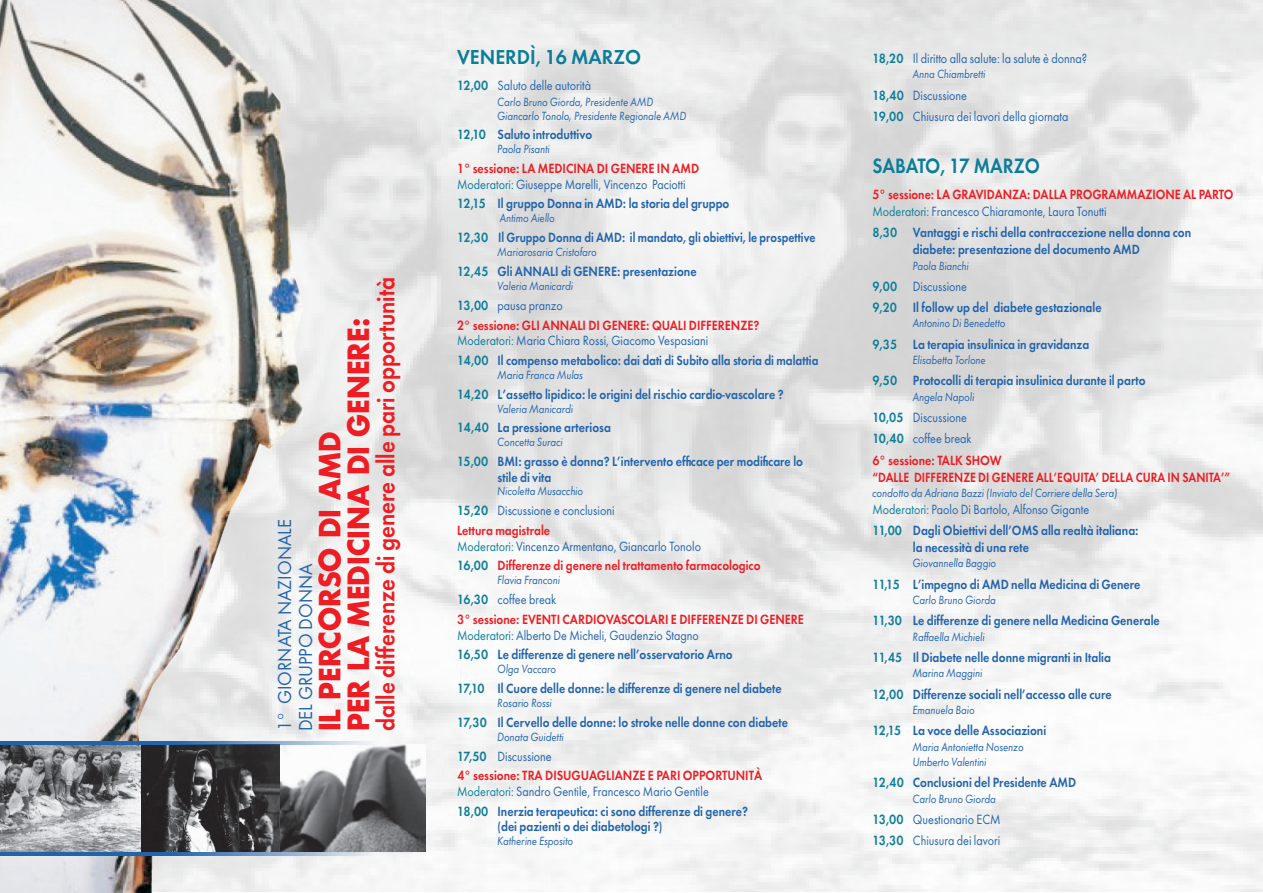
<style>
.page{position:relative;width:1263px;height:893px;background:#fff}
.page>*{position:absolute;margin:0;border:0;box-sizing:border-box;transform-origin:0 0}
.t1{font:700 28.5px "Futura";color:#ee1d23;scale:.95 1}
.t2{font:25.5px "Futura Dem Bld";color:#ee1d23;scale:.9 1}
.t3{font:21.6px "Futura Dem Bld";color:#0c7d98;scale:.87 1}
.t4{font:21px "Futura Dem Bld";color:#0c7d98;scale:.95 1}
.t5{font:19.5px "Futura";color:#2264ac;scale:.95 1}
.t6{font:13.95px/15.5px "Futura Dem Bld";color:#2264ac;scale:.87 1}
.t7{font:13.95px "Futura";color:#2264ac;scale:.87 1}
.t8{font:13.95px "Futura Dem Bld";color:#ee1d23;scale:.87 1}
.t9{font:13.95px "Futura Dem Bld";color:#2264ac;scale:.86 1}
.t10{font:13.95px "Futura Dem Bld";color:#2264ac;scale:.84 1}
.t11{font:13.95px "Futura Dem Bld";color:#ee1d23;scale:.84 1}
.t12{font:13.95px "Futura Dem Bld";color:#ee1d23;scale:.86 1}
.t13{font:12.3px "Futura Itl";color:#2264ac;scale:.87 1}
.s1{font-family:"Futura Dem Bld";color:#0c7d98}
.s2{color:#0c7d98}
</style>
<div class="page">
<img style="left:306px;top:0;width:957px;height:892px">
<img style="left:0;top:0;width:306px;height:893px">
<img style="left:0;top:745px;width:425px;height:107px">
<svg style="left:0;top:741px;width:425px;height:4px;background:#6993c2"></svg>
<hr style="left:0;top:852px;width:425px;height:3px;background:#2264ac">
<p class="t2" style="left:369px;top:731px;width:506px;rotate:-90deg">dalle differenze di genere alle pari opportunità</p>
<p class="t1" style="left:339px;top:731px;width:437px;rotate:-90deg">PER LA MEDICINA DI GENERE:</p>
<p class="t1" style="left:311px;top:731px;width:317px;rotate:-90deg">IL PERCORSO DI AMD</p>
<p class="t5" style="left:272px;top:731px;width:225px;rotate:-90deg">1° GIORNATA NAZIONALE</p>
<p class="t5" style="left:293px;top:731px;width:178px;rotate:-90deg">DEL GRUPPO DONNA</p>
<p class="t4" style="left:457px;top:43px;width:195px">VENERDÌ, 16 MARZO</p>
<p class="t7" style="left:457px;top:76px;width:156px"><span class="s1">12,00</span> Saluto delle autorità</p>
<p class="t13" style="left:497px;top:93px;width:181px">Carlo Bruno Giorda, Presidente AMD</p>
<p class="t13" style="left:497px;top:107px;width:219px">Giancarlo Tonolo, Presidente Regionale AMD</p>
<p class="t6" style="left:457px;top:128px;width:157px"><span class="s2">12,10</span> Saluto introduttivo</p>
<p class="t13" style="left:497px;top:141px;width:62px">Paola Pisanti</p>
<p class="t8" style="left:457px;top:159px;width:280px">1° sessione: LA MEDICINA DI GENERE IN AMD</p>
<p class="t7" style="left:457px;top:175px;width:264px"><span class="s2">Moderatori:</span> Giuseppe Marelli, Vincenzo Paciotti</p>
<p class="t6" style="left:457px;top:197px;width:315px"><span class="s2">12,15</span> Il gruppo Donna in AMD: la storia del gruppo</p>
<p class="t13" style="left:500px;top:210px;width:65px">Antimo Aiello</p>
<p class="t10" style="left:457px;top:228px;width:428px"><span class="s2">12,30</span> Il Gruppo Donna di AMD: il mandato, gli obiettivi, le prospettive</p>
<p class="t13" style="left:497px;top:244px;width:116px">Mariarosaria Cristofaro</p>
<p class="t6" style="left:457px;top:265px;width:277px"><span class="s2">12,45</span> Gli ANNALI di GENERE: presentazione</p>
<p class="t13" style="left:497px;top:278px;width:89px">Valeria Manicardi</p>
<p class="t7" style="left:457px;top:296px;width:123px"><span class="s1">13,00</span> pausa pranzo</p>
<p class="t8" style="left:457px;top:316px;width:349px">2° sessione: GLI ANNALI DI GENERE: QUALI DIFFERENZE?</p>
<p class="t7" style="left:457px;top:331px;width:290px"><span class="s2">Moderatori:</span> Maria Chiara Rossi, Giacomo Vespasiani</p>
<p class="t9" style="left:457px;top:351px;width:422px"><span class="s2">14,00</span> Il compenso metabolico: dai dati di Subito alla storia di malattia</p>
<p class="t13" style="left:497px;top:366px;width:100px">Maria Franca Mulas</p>
<p class="t6" style="left:457px;top:387px;width:377px"><span class="s2">14,20</span> L’assetto lipidico: le origini del rischio cardio-vascolare ?</p>
<p class="t13" style="left:497px;top:400px;width:89px">Valeria Manicardi</p>
<p class="t6" style="left:457px;top:421px;width:178px"><span class="s2">14,40</span> La pressione arteriosa</p>
<p class="t13" style="left:497px;top:434px;width:77px">Concetta Suraci</p>
<p class="t6" style="left:497px;top:455px;width:353px;text-indent:-40px"><span class="s2">15,00</span> BMI: grasso è donna? L’intervento efficace per modificare lo stile di vita</p>
<p class="t13" style="left:497px;top:483px;width:100px">Nicoletta Musacchio</p>
<p class="t7" style="left:457px;top:501px;width:182px"><span class="s1">15,20</span> Discussione e conclusioni</p>
<p class="t8" style="left:457px;top:521px;width:108px">Lettura magistrale</p>
<p class="t7" style="left:457px;top:537px;width:282px"><span class="s2">Moderatori:</span> Vincenzo Armentano, Giancarlo Tonolo</p>
<p class="t8" style="left:457px;top:556px;width:350px"><span class="s2">16,00</span> Differenze di genere nel trattamento farmacologico</p>
<p class="t13" style="left:497px;top:572px;width:74px">Flavia Franconi</p>
<p class="t7" style="left:457px;top:590px;width:115px"><span class="s1">16,30</span> coffee break</p>
<p class="t8" style="left:457px;top:610px;width:400px">3° sessione: EVENTI CARDIOVASCOLARI E DIFFERENZE DI GENERE</p>
<p class="t7" style="left:457px;top:626px;width:279px"><span class="s2">Moderatori:</span> Alberto De Micheli, Gaudenzio Stagno</p>
<p class="t6" style="left:457px;top:648px;width:318px"><span class="s2">16,50</span> Le differenze di genere nell’osservatorio Arno</p>
<p class="t13" style="left:497px;top:661px;width:69px">Olga Vaccaro</p>
<p class="t6" style="left:457px;top:682px;width:375px"><span class="s2">17,10</span> Il Cuore delle donne: le differenze di genere nel diabete</p>
<p class="t13" style="left:497px;top:695px;width:64px">Rosario Rossi</p>
<p class="t6" style="left:457px;top:716px;width:382px"><span class="s2">17,30</span> Il Cervello delle donne: lo stroke nelle donne con diabete</p>
<p class="t13" style="left:497px;top:728px;width:78px">Donata Guidetti</p>
<p class="t7" style="left:457px;top:747px;width:110px"><span class="s1">17,50</span> Discussione</p>
<p class="t8" style="left:457px;top:766px;width:352px">4° sessione: TRA DISUGUAGLIANZE E PARI OPPORTUNITÀ</p>
<p class="t7" style="left:457px;top:782px;width:291px"><span class="s2">Moderatori:</span> Sandro Gentile, Francesco Mario Gentile</p>
<p class="t6" style="left:457px;top:804px;width:336px"><span class="s2">18,00</span> Inerzia terapeutica: ci sono differenze di genere?</p>
<p class="t6" style="left:497px;top:820px;width:191px">(dei pazienti o dei diabetologi ?)</p>
<p class="t13" style="left:497px;top:833px;width:89px">Katherine Esposito</p>
<p class="t7" style="left:872px;top:49px;width:248px"><span class="s1">18,20</span> Il diritto alla salute: la salute è donna?</p>
<p class="t13" style="left:913px;top:66px;width:85px">Anna Chiambretti</p>
<p class="t7" style="left:872px;top:86px;width:110px"><span class="s1">18,40</span> Discussione</p>
<p class="t7" style="left:872px;top:107px;width:227px"><span class="s1">19,00</span> Chiusura dei lavori della giornata</p>
<p class="t3" style="left:872px;top:152px;width:194px">SABATO, 17 MARZO</p>
<p class="t12" style="left:872px;top:185px;width:421px">5° sessione: LA GRAVIDANZA: DALLA PROGRAMMAZIONE AL PARTO</p>
<p class="t7" style="left:872px;top:202px;width:271px"><span class="s2">Moderatori:</span> Francesco Chiaramonte, Laura Tonutti</p>
<p class="t6" style="left:913px;top:225px;width:321px;line-height:17px;text-indent:-40px"><span class="s2">8,30</span> Vantaggi e rischi della contraccezione nella donna con diabete: presentazione del documento AMD</p>
<p class="t13" style="left:913px;top:257px;width:66px">Paola Bianchi</p>
<p class="t7" style="left:872px;top:277px;width:110px"><span class="s1">9,00</span> Discussione</p>
<p class="t6" style="left:872px;top:301px;width:265px"><span class="s2">9,20</span> Il follow up del diabete gestazionale</p>
<p class="t13" style="left:913px;top:315px;width:108px">Antonino Di Benedetto</p>
<p class="t6" style="left:872px;top:338px;width:251px"><span class="s2">9,35</span> La terapia insulinica in gravidanza</p>
<p class="t13" style="left:913px;top:352px;width:86px">Elisabetta Torlone</p>
<p class="t6" style="left:872px;top:374px;width:315px"><span class="s2">9,50</span> Protocolli di terapia insulinica durante il parto</p>
<p class="t13" style="left:913px;top:388px;width:73px">Angela Napoli</p>
<p class="t7" style="left:872px;top:408px;width:110px"><span class="s1">10,05</span> Discussione</p>
<p class="t7" style="left:872px;top:429px;width:115px"><span class="s1">10,40</span> coffee break</p>
<p class="t8" style="left:872px;top:451px;width:150px">6° sessione: TALK SHOW</p>
<p class="t11" style="left:872px;top:468px;width:427px">“DALLE DIFFERENZE DI GENERE ALL’EQUITA’ DELLA CURA IN SANITA’”</p>
<p class="t13" style="left:872px;top:485px;width:283px">condotto da Adriana Bazzi (Inviato del Corriere della Sera)</p>
<p class="t7" style="left:872px;top:500px;width:251px"><span class="s2">Moderatori:</span> Paolo Di Bartolo, Alfonso Gigante</p>
<p class="t6" style="left:872px;top:524px;width:307px"><span class="s2">11,00</span> Dagli Obiettivi dell’OMS alla realtà italiana:</p>
<p class="t6" style="left:913px;top:541px;width:135px">la necessità di una rete</p>
<p class="t13" style="left:913px;top:555px;width:98px">Giovannella Baggio</p>
<p class="t6" style="left:872px;top:577px;width:310px"><span class="s2">11,15</span> L’impegno di AMD nella Medicina di Genere</p>
<p class="t13" style="left:913px;top:592px;width:97px">Carlo Bruno Giorda</p>
<p class="t6" style="left:872px;top:614px;width:332px"><span class="s2">11,30</span> Le differenze di genere nella Medicina Generale</p>
<p class="t13" style="left:913px;top:628px;width:84px">Raffaella Michieli</p>
<p class="t6" style="left:872px;top:651px;width:276px"><span class="s2">11,45</span> Il Diabete nelle donne migranti in Italia</p>
<p class="t13" style="left:913px;top:665px;width:82px">Marina Maggini</p>
<p class="t6" style="left:872px;top:687px;width:277px"><span class="s2">12,00</span> Differenze sociali nell’accesso alle cure</p>
<p class="t13" style="left:913px;top:702px;width:73px">Emanuela Baio</p>
<p class="t6" style="left:872px;top:724px;width:201px"><span class="s2">12,15</span> La voce delle Associazioni</p>
<p class="t13" style="left:913px;top:738px;width:129px">Maria Antonietta Nosenzo</p>
<p class="t13" style="left:913px;top:754px;width:87px">Umberto Valentini</p>
<p class="t6" style="left:872px;top:776px;width:236px"><span class="s2">12,40</span> Conclusioni del Presidente AMD</p>
<p class="t13" style="left:913px;top:790px;width:97px">Carlo Bruno Giorda</p>
<p class="t7" style="left:872px;top:810px;width:149px"><span class="s1">13,00</span> Questionario ECM</p>
<p class="t7" style="left:872px;top:831px;width:149px"><span class="s1">13,30</span> Chiusura dei lavori</p>
</div>
